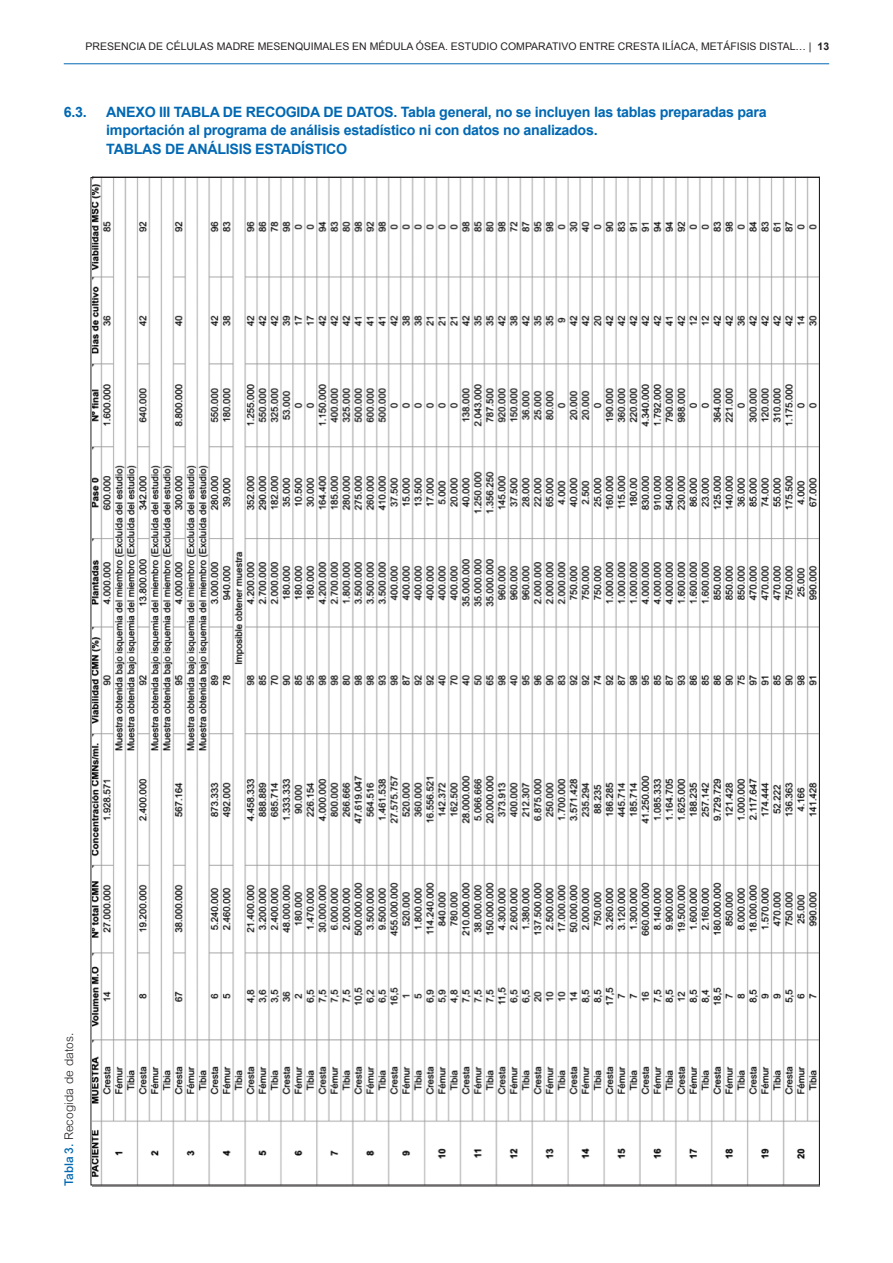
<style>
.page{position:relative;width:893px;height:1263px;background:#fff}
.page>*{position:absolute;margin:0;border:0;box-sizing:border-box;transform-origin:0 0}
.t1{font:700 14.25px/18.8px "Arial";letter-spacing:-.02em;color:#0168b3}
.t2{font:300 12px "M Arial";color:#231f20}
.t3{font:10.5px "Arial";color:#231f20}
.s1{font-weight:700}
.s2{font-family:"Arial";font-weight:500;color:#0168b3}
</style>
<div class="page">
<hr style="left:64px;top:63px;width:765px;height:1px;background:#0168b3">
<img style="left:93px;top:179px;width:727px;height:1007px">
<p class="t3" style="left:86px;top:41px;width:43px">PRESENCIA</p>
<p class="t3" style="left:149px;top:41px;width:77px">DE CÉLU LAS MADR</p>
<p class="t3" style="left:248px;top:41px;width:63px">E MESENQUIMA</p>
<p class="t3" style="left:329px;top:41px;width:150px">LES EN MÉDU LA ÓSEA. ESTUDIO</p>
<p class="t3" style="left:500px;top:41px;width:9px">COMPARA</p>
<p class="t3" style="left:552px;top:41px;width:130px">TIVO ENTRE CRESTA I LÍACA</p>
<p class="t3" style="left:695px;top:41px;width:135px">, METÁFISIS DISTAl… | <span class="s1">13</span></p>
<p class="t1" style="left:64px;top:103px;width:24px">6.3.</p>
<p class="t1" style="left:106px;top:103px;width:662px">ANEXO III TABLA DE RECOGIDA DE DATOS. Tabla general, no se incluyen las tablas preparadas para importación al programa de análisis estadístico ni con datos no analizados.<br>TABLAS DE ANÁLISIS ESTADÍSTICO</p>
<p class="t2" style="left:62px;top:1186px;width:155px;rotate:-90deg"><span class="s2">Tabla 3.</span> Recogida de datos.</p>
</div>
